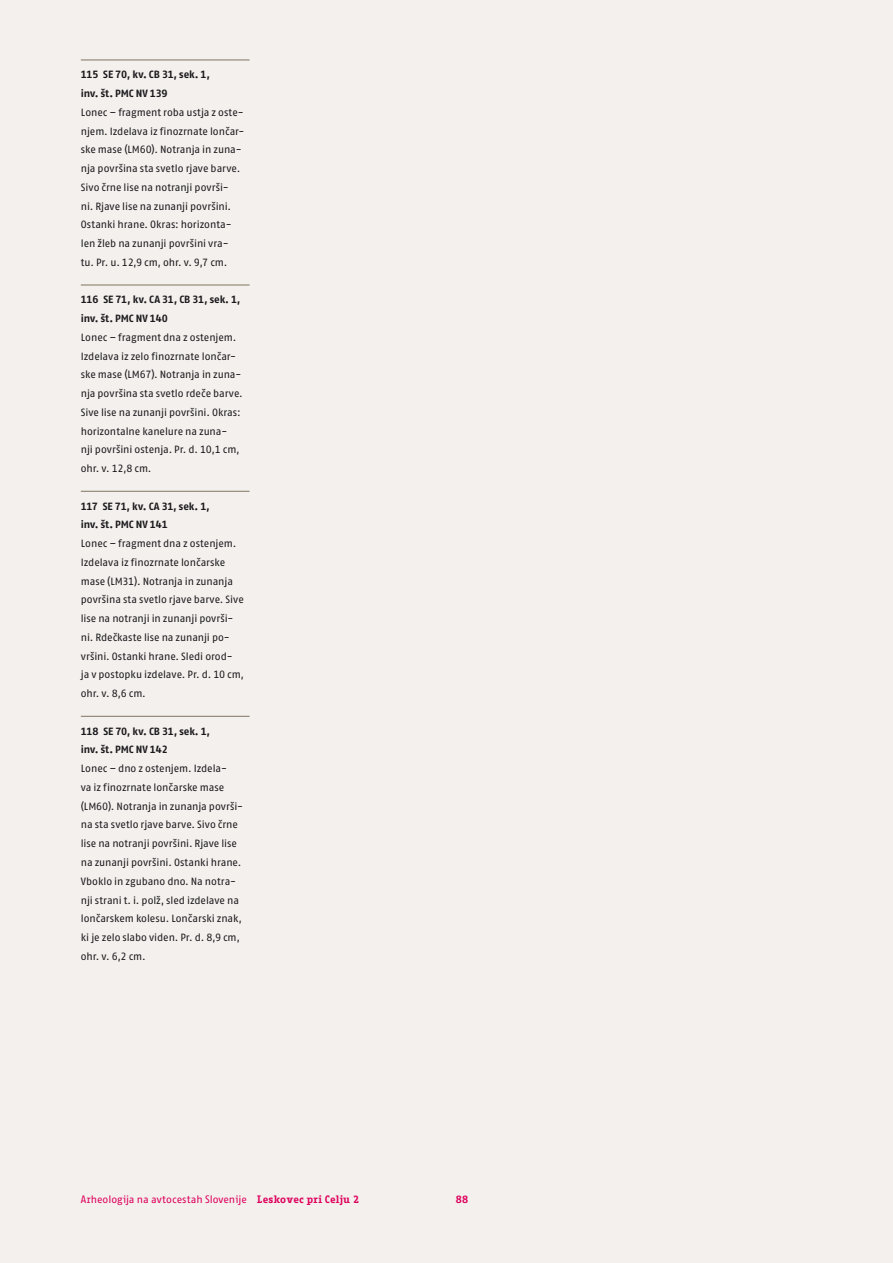
<style>
.page{position:relative;width:893px;height:1263px;background:#f3f0ed}
.page>*{position:absolute;margin:0;border:0;box-sizing:border-box;transform-origin:0 0}
.t1{font:10.5px/18.8px "Fago No Regular CE Tf";letter-spacing:-.005em;color:#1b181c}
.t2{font:10.5px/18.8px "Fago No Bold CE Tf";letter-spacing:-.015em;color:#1b181c}
.t3{font:10.5px "Fago Office Sans CE";color:#de005c}
.t4{font:700 10.5px "Fago Office Serif CE";color:#de005c}
.s1{font-family:"Fago Office Serif CE";font-weight:700}
</style>
<div class="page">
<hr style="left:81px;top:60px;width:169px;height:1px;background:#82735f">
<hr style="left:81px;top:285px;width:169px;height:1px;background:#82735f">
<hr style="left:81px;top:491px;width:169px;height:1px;background:#82735f">
<hr style="left:81px;top:716px;width:169px;height:1px;background:#82735f">
<p class="t2" style="left:81px;top:65px;width:131px">115 SE 70, kv. CB 31, sek. 1, inv. št. PMC NV 139</p>
<p class="t1" style="left:81px;top:103px;width:165px">Lonec – fragment roba ustja z oste&shy;njem. Izdelava iz finozrnate lončar&shy;ske mase (LM60). Notranja in zuna&shy;nja površina sta svetlo rjave barve.<br>Sivo črne lise na notranji površi-<br>ni. Rjave lise na zunanji površini.<br>Ostanki hrane. Okras: horizonta&shy;len žleb na zunanji površini vra&shy;tu. Pr. u. 12,9 cm, ohr. v. 9,7 cm.</p>
<p class="t2" style="left:81px;top:290px;width:161px">116 SE 71, kv. CA 31, CB 31, sek. 1, inv. št. PMC NV 140</p>
<p class="t1" style="left:81px;top:328px;width:164px">Lonec – fragment dna z ostenjem.<br>Izdelava iz zelo finozrnate lončar&shy;ske mase (LM67). Notranja in zuna&shy;nja površina sta svetlo rdeče barve.<br>Sive lise na zunanji površini. Okras: horizontalne kanelure na zuna-<br>nji površini ostenja. Pr. d. 10,1 cm, ohr. v. 12,8 cm.</p>
<p class="t2" style="left:81px;top:496px;width:130px">117 SE 71, kv. CA 31, sek. 1, inv. št. PMC NV 141</p>
<p class="t1" style="left:81px;top:534px;width:165px">Lonec – fragment dna z ostenjem.<br>Izdelava iz finozrnate lončarske mase (LM31). Notranja in zunanja površina sta svetlo rjave barve. Sive lise na notranji in zunanji površi&shy;ni. Rdečkaste lise na zunanji po&shy;vršini. Ostanki hrane. Sledi orod-<br>ja v postopku izdelave. Pr. d. 10 cm, ohr. v. 8,6 cm.</p>
<p class="t2" style="left:81px;top:721px;width:131px">118 SE 70, kv. CB 31, sek. 1, inv. št. PMC NV 142</p>
<p class="t1" style="left:81px;top:759px;width:164px">Lonec – dno z ostenjem. Izdela-<br>va iz finozrnate lončarske mase (LM60). Notranja in zunanja površi&shy;na sta svetlo rjave barve. Sivo črne lise na notranji površini. Rjave lise na zunanji površini. Ostanki hrane.<br>Vboklo in zgubano dno. Na notra&shy;nji strani t. i. polž, sled izdelave na lončarskem kolesu. Lončarski znak, ki je zelo slabo viden. Pr. d. 8,9 cm, ohr. v. 6,2 cm.</p>
<p class="t3" style="left:81px;top:1194px;width:280px">Arheologija na avtocestah Slovenije <span class="s1">Leskovec pri Celju 2</span></p>
<p class="t4" style="left:456px;top:1193px;width:14px">88</p>
</div>
